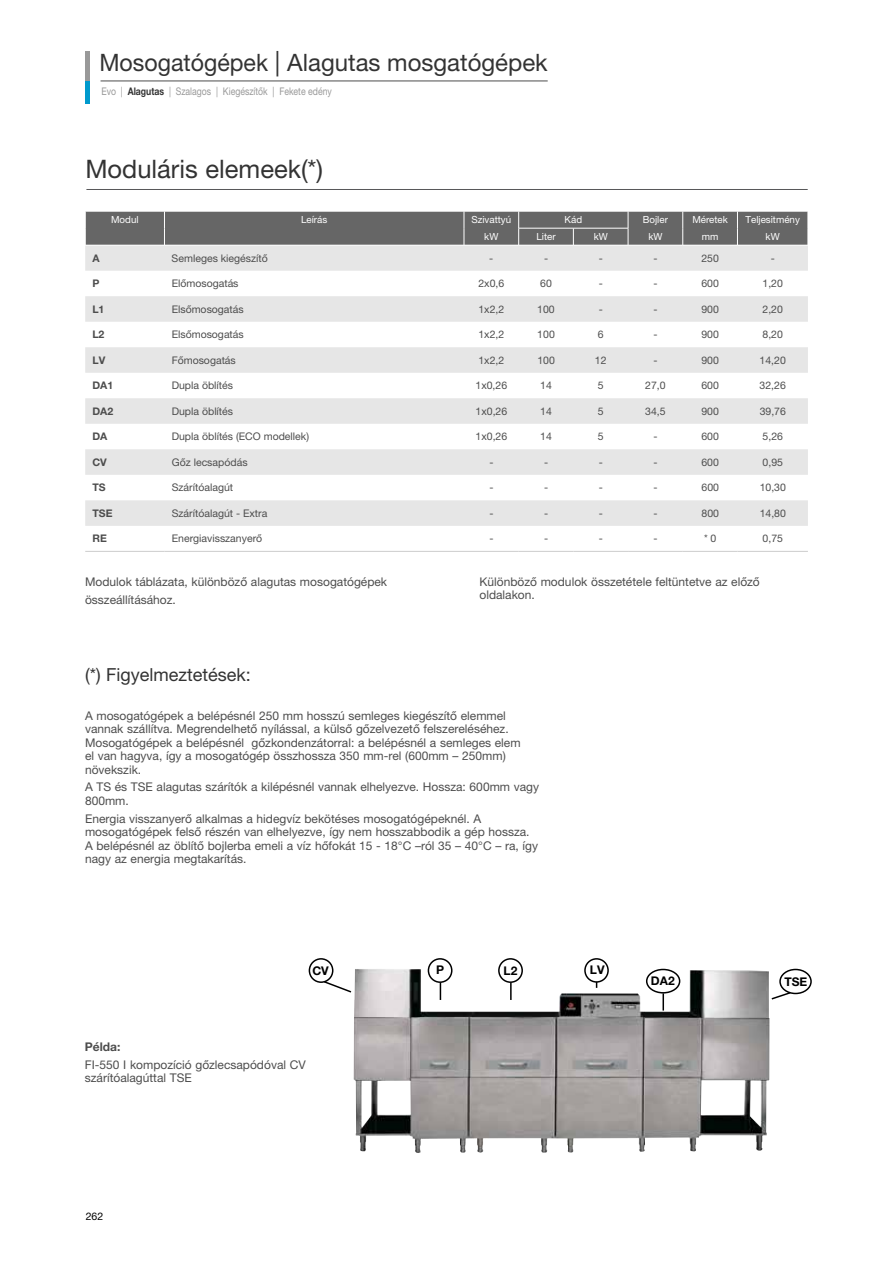
<style>
.page{position:relative;width:893px;height:1263px;background:#fff}
.page>*{position:absolute;margin:0;border:0;box-sizing:border-box;transform-origin:0 0}
.t1{font:25.5px "Helvetica Neue LT Pro";color:#333}
.t2{font:24px "Helvetica Neue LT Pro";color:#333;scale:.96 1}
.t3{font:18px "Helvetica Neue LT Pro";color:#333}
.t4{font:12px/13.5px "Helvetica Neue LT Pro";color:#4d4d4d}
.t5{font:700 12px "Helvetica Neue LT Pro";color:#000}
.t6{font:700 12px "Helvetica Neue LT Pro";color:#4d4d4d}
.t7{font:10.5px "Helvetica Neue LT Pro";color:#4d4d4d}
.t8{font:10.5px "Helvetica Neue LT Pro";color:#999;scale:.83 1}
.t9{font:700 10.5px "Helvetica Neue LT Pro";color:#4d4d4d}
.t10{font:10.5px "Helvetica Neue LT Pro";color:#000}
.t11{font:9.75px "Helvetica Neue LT Pro";color:#fff}
.s1{font-size:25.5px}
.s2{font-weight:700;color:#333}
</style>
<div class="page">
<hr style="left:85px;top:81px;width:4px;height:22px;background:#009acd">
<img style="left:354px;top:969px;width:415px;height:184px">
<div style="left:309px;top:958px;width:24px;height:25px;border:2px solid #000;border-radius:50%"></div>
<svg style="left:322px;top:980px;width:30px;height:13px"></svg>
<div style="left:428px;top:958px;width:24px;height:25px;border:2px solid #000;border-radius:50%"></div>
<svg style="left:440px;top:983px;width:1px;height:17px"></svg>
<div style="left:498px;top:958px;width:25px;height:25px;border:2px solid #000;border-radius:50%"></div>
<svg style="left:510px;top:983px;width:2px;height:17px"></svg>
<div style="left:584px;top:958px;width:25px;height:25px;border:2px solid #000;border-radius:50%"></div>
<div style="left:646px;top:969px;width:34px;height:24px;border:2px solid #000;border-radius:50%"></div>
<svg style="left:662px;top:993px;width:2px;height:17px"></svg>
<div style="left:779px;top:969px;width:33px;height:25px;border:2px solid #000;border-radius:50%"></div>
<svg style="left:771px;top:991px;width:21px;height:9px"></svg>
<hr style="left:86px;top:189px;width:722px;height:1px;background:#58585a">
<svg style="left:85px;top:246px;width:723px;height:280px;fill:#e6e6e6"></svg>
<svg style="left:85px;top:211px;width:723px;height:34px;background:#6c6c6c"></svg>
<hr style="left:85px;top:551px;width:79px;height:1px;background:#ccc">
<hr style="left:164px;top:551px;width:300px;height:1px;background:#ccc">
<hr style="left:464px;top:551px;width:55px;height:1px;background:#ccc">
<hr style="left:519px;top:551px;width:54px;height:1px;background:#ccc">
<hr style="left:573px;top:551px;width:55px;height:1px;background:#ccc">
<hr style="left:628px;top:551px;width:55px;height:1px;background:#ccc">
<hr style="left:683px;top:551px;width:54px;height:1px;background:#ccc">
<hr style="left:737px;top:551px;width:71px;height:1px;background:#ccc">
<hr style="left:101px;top:81px;width:447px;height:1px;background:#4d4d4d">
<hr style="left:85px;top:51px;width:4px;height:30px;background:#999">
<h2 class="t2" style="left:99px;top:48px;width:468px">Mosogatógépek <span class="s1">|</span> Alagutas mosgatógépek</h2>
<p class="t8" style="left:101px;top:85px;width:279px">Evo | <span class="s2">Alagutas</span> | Szalagos | Kiegészítők | Fekete edény</p>
<h1 class="t1" style="left:85px;top:154px;width:239px">Moduláris elemeek(*)</h1>
<p class="t11" style="left:111px;top:214px;width:29px">Modul</p>
<p class="t11" style="left:301px;top:214px;width:28px">Leírás</p>
<p class="t11" style="left:471px;top:214px;width:41px">Szivattyú</p>
<p class="t11" style="left:565px;top:214px;width:19px">Kád</p>
<p class="t11" style="left:643px;top:214px;width:27px">Bojler</p>
<p class="t11" style="left:692px;top:214px;width:37px">Méretek</p>
<p class="t11" style="left:745px;top:214px;width:56px">Teljesitmény</p>
<p class="t11" style="left:484px;top:231px;width:16px">kW</p>
<p class="t11" style="left:536px;top:231px;width:21px">Liter</p>
<p class="t11" style="left:594px;top:231px;width:16px">kW</p>
<p class="t11" style="left:648px;top:231px;width:16px">kW</p>
<p class="t11" style="left:702px;top:231px;width:18px">mm</p>
<p class="t11" style="left:766px;top:231px;width:16px">kW</p>
<p class="t9" style="left:92px;top:252px;width:9px">A</p>
<p class="t7" style="left:172px;top:252px;width:98px">Semleges kiegészítő</p>
<p class="t7" style="left:489px;top:252px;width:6px">-</p>
<p class="t7" style="left:544px;top:252px;width:6px">-</p>
<p class="t7" style="left:599px;top:252px;width:6px">-</p>
<p class="t7" style="left:653px;top:252px;width:6px">-</p>
<p class="t7" style="left:701px;top:252px;width:19px">250</p>
<p class="t7" style="left:771px;top:252px;width:6px">-</p>
<p class="t9" style="left:92px;top:277px;width:9px">P</p>
<p class="t7" style="left:172px;top:277px;width:68px">Előmosogatás</p>
<p class="t7" style="left:478px;top:277px;width:27px">2x0,6</p>
<p class="t7" style="left:540px;top:277px;width:13px">60</p>
<p class="t7" style="left:599px;top:277px;width:6px">-</p>
<p class="t7" style="left:653px;top:277px;width:6px">-</p>
<p class="t7" style="left:701px;top:277px;width:19px">600</p>
<p class="t7" style="left:762px;top:277px;width:22px">1,20</p>
<p class="t9" style="left:92px;top:302px;width:14px">L1</p>
<p class="t7" style="left:172px;top:303px;width:74px">Elsőmosogatás</p>
<p class="t7" style="left:478px;top:303px;width:27px">1x2,2</p>
<p class="t7" style="left:537px;top:303px;width:19px">100</p>
<p class="t7" style="left:599px;top:303px;width:6px">-</p>
<p class="t7" style="left:653px;top:303px;width:6px">-</p>
<p class="t7" style="left:701px;top:303px;width:19px">900</p>
<p class="t7" style="left:762px;top:303px;width:22px">2,20</p>
<p class="t9" style="left:92px;top:328px;width:14px">L2</p>
<p class="t7" style="left:172px;top:328px;width:74px">Elsőmosogatás</p>
<p class="t7" style="left:478px;top:328px;width:27px">1x2,2</p>
<p class="t7" style="left:537px;top:328px;width:19px">100</p>
<p class="t7" style="left:598px;top:328px;width:7px">6</p>
<p class="t7" style="left:653px;top:328px;width:6px">-</p>
<p class="t7" style="left:701px;top:328px;width:19px">900</p>
<p class="t7" style="left:762px;top:328px;width:22px">8,20</p>
<p class="t9" style="left:92px;top:353px;width:14px">LV</p>
<p class="t7" style="left:172px;top:354px;width:66px">Főmosogatás</p>
<p class="t7" style="left:478px;top:354px;width:27px">1x2,2</p>
<p class="t7" style="left:537px;top:354px;width:19px">100</p>
<p class="t7" style="left:595px;top:354px;width:13px">12</p>
<p class="t7" style="left:653px;top:354px;width:6px">-</p>
<p class="t7" style="left:701px;top:354px;width:19px">900</p>
<p class="t7" style="left:760px;top:354px;width:28px">14,20</p>
<p class="t9" style="left:92px;top:379px;width:22px">DA1</p>
<p class="t7" style="left:172px;top:379px;width:63px">Dupla öblítés</p>
<p class="t7" style="left:476px;top:379px;width:33px">1x0,26</p>
<p class="t7" style="left:540px;top:379px;width:13px">14</p>
<p class="t7" style="left:598px;top:379px;width:7px">5</p>
<p class="t7" style="left:645px;top:379px;width:22px">27,0</p>
<p class="t7" style="left:701px;top:379px;width:19px">600</p>
<p class="t7" style="left:760px;top:379px;width:28px">32,26</p>
<p class="t9" style="left:92px;top:405px;width:22px">DA2</p>
<p class="t7" style="left:172px;top:405px;width:63px">Dupla öblítés</p>
<p class="t7" style="left:476px;top:405px;width:33px">1x0,26</p>
<p class="t7" style="left:540px;top:405px;width:13px">14</p>
<p class="t7" style="left:598px;top:405px;width:7px">5</p>
<p class="t7" style="left:645px;top:405px;width:22px">34,5</p>
<p class="t7" style="left:701px;top:405px;width:19px">900</p>
<p class="t7" style="left:760px;top:405px;width:28px">39,76</p>
<p class="t9" style="left:92px;top:430px;width:16px">DA</p>
<p class="t7" style="left:172px;top:430px;width:139px">Dupla öblítés (ECO modellek)</p>
<p class="t7" style="left:476px;top:430px;width:33px">1x0,26</p>
<p class="t7" style="left:540px;top:430px;width:13px">14</p>
<p class="t7" style="left:598px;top:430px;width:7px">5</p>
<p class="t7" style="left:653px;top:430px;width:6px">-</p>
<p class="t7" style="left:701px;top:430px;width:19px">600</p>
<p class="t7" style="left:763px;top:430px;width:22px">5,26</p>
<p class="t9" style="left:93px;top:456px;width:16px">CV</p>
<p class="t7" style="left:172px;top:456px;width:77px">Gőz lecsapódás</p>
<p class="t7" style="left:489px;top:456px;width:6px">-</p>
<p class="t7" style="left:544px;top:456px;width:6px">-</p>
<p class="t7" style="left:599px;top:456px;width:6px">-</p>
<p class="t7" style="left:653px;top:456px;width:6px">-</p>
<p class="t7" style="left:701px;top:456px;width:19px">600</p>
<p class="t7" style="left:763px;top:456px;width:22px">0,95</p>
<p class="t9" style="left:93px;top:481px;width:15px">TS</p>
<p class="t7" style="left:172px;top:481px;width:63px">Szárítóalagút</p>
<p class="t7" style="left:489px;top:481px;width:6px">-</p>
<p class="t7" style="left:544px;top:481px;width:6px">-</p>
<p class="t7" style="left:599px;top:481px;width:6px">-</p>
<p class="t7" style="left:653px;top:481px;width:6px">-</p>
<p class="t7" style="left:701px;top:481px;width:19px">600</p>
<p class="t7" style="left:760px;top:481px;width:28px">10,30</p>
<p class="t9" style="left:93px;top:507px;width:22px">TSE</p>
<p class="t7" style="left:172px;top:507px;width:97px">Szárítóalagút - Extra</p>
<p class="t7" style="left:489px;top:507px;width:6px">-</p>
<p class="t7" style="left:544px;top:507px;width:6px">-</p>
<p class="t7" style="left:599px;top:507px;width:6px">-</p>
<p class="t7" style="left:653px;top:507px;width:6px">-</p>
<p class="t7" style="left:701px;top:507px;width:19px">800</p>
<p class="t7" style="left:760px;top:507px;width:28px">14,80</p>
<p class="t9" style="left:93px;top:532px;width:16px">RE</p>
<p class="t7" style="left:172px;top:532px;width:92px">Energiavisszanyerő</p>
<p class="t7" style="left:489px;top:532px;width:6px">-</p>
<p class="t7" style="left:544px;top:532px;width:6px">-</p>
<p class="t7" style="left:599px;top:532px;width:6px">-</p>
<p class="t7" style="left:653px;top:532px;width:6px">-</p>
<p class="t7" style="left:704px;top:532px;width:14px">* 0</p>
<p class="t7" style="left:763px;top:532px;width:22px">0,75</p>
<p class="t4" style="left:85px;top:573px;width:304px;line-height:17.7px">Modulok táblázata, különböző alagutas mosogatógépek összeállításához.</p>
<p class="t4" style="left:479px;top:575px;width:282px">Különböző modulok összetétele feltüntetve az előző oldalakon.</p>
<h3 class="t3" style="left:85px;top:664px;width:167px">(*) Figyelmeztetések:</h3>
<p class="t4" style="left:85px;top:708px;width:437px">A mosogatógépek a belépésnél 250 mm hosszú semleges kiegészítő elemmel vannak szállítva. Megrendelhető nyílással, a külső gőzelvezető felszereléséhez.<br>Mosogatógépek a belépésnél gőzkondenzátorral: a belépésnél a semleges elem el van hagyva, így a mosogatógép összhossza 350 mm-rel (600mm – 250mm) növekszik.</p>
<p class="t4" style="left:85px;top:780px;width:456px">A TS és TSE alagutas szárítók a kilépésnél vannak elhelyezve. Hossza: 600mm vagy<br>800mm.</p>
<p class="t4" style="left:85px;top:811px;width:455px">Energia visszanyerő alkalmas a hidegvíz bekötéses mosogatógépeknél. A mosogatógépek felső részén van elhelyezve, így nem hosszabbodik a gép hossza.<br>A belépésnél az öblítő bojlerba emeli a víz hőfokát 15 - 18°C –ról 35 – 40°C – ra, így nagy az energia megtakarítás.</p>
<p class="t5" style="left:312px;top:963px;width:18px">CV</p>
<p class="t5" style="left:436px;top:962px;width:10px">P</p>
<p class="t5" style="left:504px;top:963px;width:15px">L2</p>
<p class="t5" style="left:590px;top:963px;width:16px">LV</p>
<p class="t6" style="left:85px;top:1039px;width:37px">Példa:</p>
<p class="t4" style="left:85px;top:1057px;width:222px">FI-550 I kompozíció gőzlecsapódóval CV szárítóalagúttal TSE</p>
<p class="t5" style="left:651px;top:973px;width:25px">DA2</p>
<p class="t5" style="left:784px;top:974px;width:24px">TSE</p>
<p class="t10" style="left:86px;top:1210px;width:19px">262</p>
</div>
